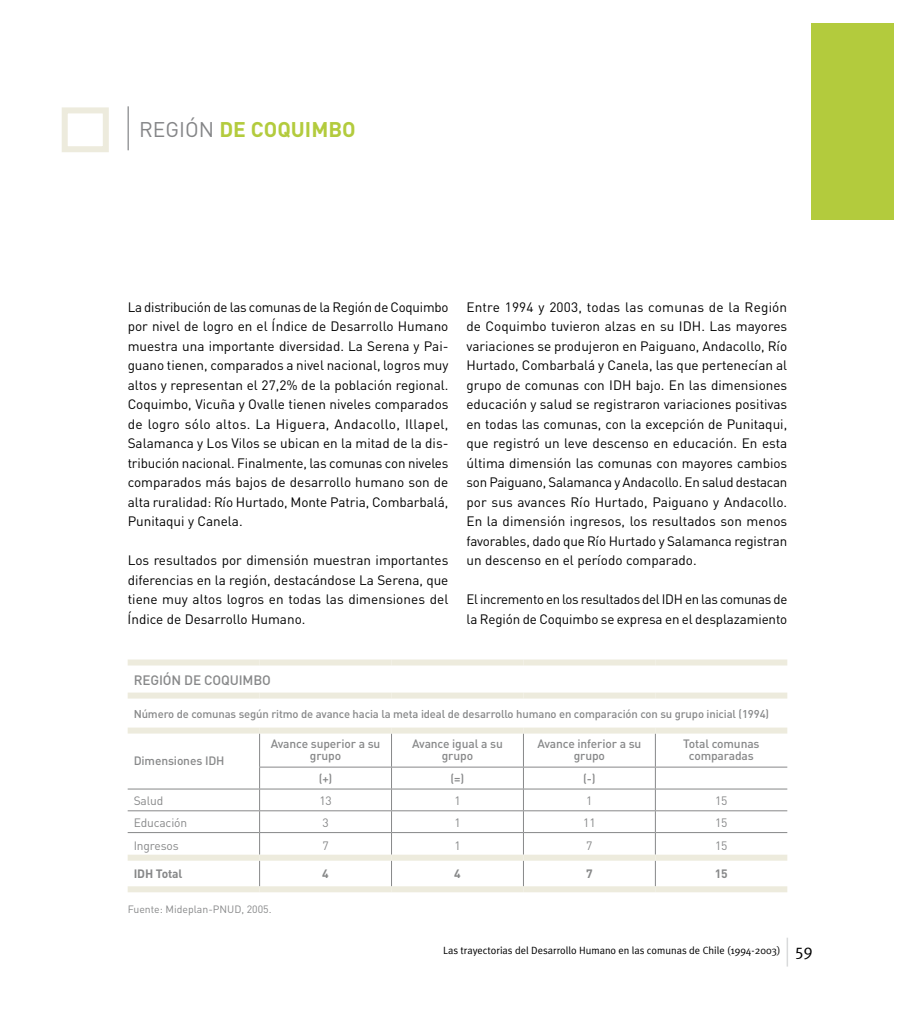
<style>
.page{position:relative;width:915px;height:1021px;background:#fff}
.page>*{position:absolute;margin:0;border:0;box-sizing:border-box;transform-origin:0 0}
.t1{font:700 21px "DIN";color:#b3cb3d}
.t2{font:13.5px/19.5px "DIN";letter-spacing:-.01em;color:#000;text-align:justify}
.t3{font:500 13.5px "DIN";letter-spacing:-.01em;color:#878889}
.t4{font:500 12px/12px "DIN";letter-spacing:-.01em;color:#878889;text-align:center}
.t5{font:12px "DIN";letter-spacing:-.01em;color:#878889}
.t6{font:700 12px "DIN";letter-spacing:-.01em;color:#878889}
.t7{font:500 11.25px "DIN";letter-spacing:-.01em;color:#878889}
.t8{font:10.5px "Meta Plus Normal";color:#000}
.t9{font:10.5px "DIN";color:#878889}
.s1{font-weight:400;color:#848587}
.s2{font-size:16.5px}
</style>
<div class="page">
<hr style="left:127px;top:106px;width:2px;height:44px;background:#9c9d9f">
<hr style="left:259px;top:733px;width:1px;height:33px;background:#878889">
<hr style="left:391px;top:733px;width:1px;height:33px;background:#878889">
<hr style="left:523px;top:733px;width:1px;height:33px;background:#878889">
<hr style="left:654px;top:733px;width:1px;height:33px;background:#878889">
<hr style="left:259px;top:766px;width:132px;height:1px;background:#878889">
<hr style="left:391px;top:766px;width:132px;height:1px;background:#878889">
<hr style="left:523px;top:766px;width:132px;height:1px;background:#878889">
<hr style="left:655px;top:766px;width:132px;height:1px;background:#878889">
<hr style="left:128px;top:788px;width:131px;height:1px;background:#878889">
<hr style="left:259px;top:788px;width:132px;height:1px;background:#878889">
<hr style="left:391px;top:788px;width:132px;height:1px;background:#878889">
<hr style="left:523px;top:788px;width:132px;height:1px;background:#878889">
<hr style="left:655px;top:788px;width:132px;height:1px;background:#878889">
<hr style="left:128px;top:810px;width:131px;height:1px;background:#878889">
<hr style="left:259px;top:810px;width:132px;height:1px;background:#878889">
<hr style="left:391px;top:810px;width:132px;height:1px;background:#878889">
<hr style="left:523px;top:810px;width:132px;height:1px;background:#878889">
<hr style="left:655px;top:810px;width:132px;height:1px;background:#878889">
<hr style="left:128px;top:832px;width:131px;height:1px;background:#878889">
<hr style="left:259px;top:832px;width:132px;height:1px;background:#878889">
<svg style="left:259px;top:767px;width:1px;height:87px"></svg>
<hr style="left:391px;top:832px;width:132px;height:1px;background:#878889">
<svg style="left:391px;top:767px;width:1px;height:87px"></svg>
<hr style="left:523px;top:832px;width:132px;height:1px;background:#878889">
<svg style="left:523px;top:767px;width:1px;height:87px"></svg>
<hr style="left:655px;top:832px;width:132px;height:1px;background:#878889">
<svg style="left:654px;top:767px;width:1px;height:87px"></svg>
<svg style="left:259px;top:860px;width:1px;height:26px"></svg>
<svg style="left:391px;top:860px;width:1px;height:26px"></svg>
<svg style="left:523px;top:860px;width:1px;height:26px"></svg>
<svg style="left:654px;top:860px;width:1px;height:26px"></svg>
<div style="left:128px;top:854px;width:131px;height:6px;background:#edebdd"></div>
<div style="left:259px;top:854px;width:132px;height:6px;background:#edebdd"></div>
<div style="left:391px;top:854px;width:132px;height:6px;background:#edebdd"></div>
<div style="left:523px;top:854px;width:132px;height:6px;background:#edebdd"></div>
<div style="left:655px;top:854px;width:132px;height:6px;background:#edebdd"></div>
<div style="left:128px;top:886px;width:131px;height:6px;background:#edebdd"></div>
<div style="left:259px;top:886px;width:132px;height:6px;background:#edebdd"></div>
<div style="left:391px;top:886px;width:132px;height:6px;background:#edebdd"></div>
<div style="left:523px;top:886px;width:132px;height:6px;background:#edebdd"></div>
<div style="left:655px;top:886px;width:132px;height:6px;background:#edebdd"></div>
<div style="left:128px;top:659px;width:131px;height:6px;background:#edebdd"></div>
<div style="left:259px;top:659px;width:132px;height:6px;background:#edebdd"></div>
<div style="left:391px;top:659px;width:132px;height:6px;background:#edebdd"></div>
<div style="left:523px;top:659px;width:132px;height:6px;background:#edebdd"></div>
<div style="left:655px;top:659px;width:132px;height:6px;background:#edebdd"></div>
<div style="left:128px;top:692px;width:131px;height:6px;background:#edebdd"></div>
<div style="left:259px;top:692px;width:132px;height:6px;background:#edebdd"></div>
<div style="left:391px;top:692px;width:132px;height:6px;background:#edebdd"></div>
<div style="left:523px;top:692px;width:132px;height:6px;background:#edebdd"></div>
<div style="left:655px;top:692px;width:132px;height:6px;background:#edebdd"></div>
<div style="left:128px;top:727px;width:131px;height:6px;background:#edebdd"></div>
<div style="left:259px;top:727px;width:132px;height:6px;background:#edebdd"></div>
<div style="left:391px;top:727px;width:132px;height:6px;background:#edebdd"></div>
<div style="left:523px;top:727px;width:132px;height:6px;background:#edebdd"></div>
<div style="left:655px;top:727px;width:132px;height:6px;background:#edebdd"></div>
<div style="left:811px;top:23px;width:82px;height:196px;background:#b3cb3d"></div>
<div style="left:62px;top:107px;width:47px;height:45px;border:6px solid #edebdd"></div>
<svg style="left:786px;top:938px;width:1px;height:28px"></svg>
<h1 class="t1" style="left:139px;top:116px;width:218px"><span class="s1">REGIÓN</span> DE COQUIMBO</h1>
<p class="t2" style="left:128px;top:297px;width:322px">La distribución de las comunas de la Región de Coquimbo por nivel de logro en el Índice de Desarrollo Humano muestra una importante diversidad. La Serena y Pai&shy;guano tienen, comparados a nivel nacional, logros muy altos y representan el 27,2% de la población regional.<br>Coquimbo, Vicuña y Ovalle tienen niveles comparados de logro sólo altos. La Higuera, Andacollo, Illapel, Salamanca y Los Vilos se ubican en la mitad de la dis&shy;tribución nacional. Finalmente, las comunas con niveles comparados más bajos de desarrollo humano son de alta ruralidad: Río Hurtado, Monte Patria, Combarbalá, Punitaqui y Canela.</p>
<p class="t2" style="left:128px;top:550px;width:322px">Los resultados por dimensión muestran importantes diferencias en la región, destacándose La Serena, que tiene muy altos logros en todas las dimensiones del Índice de Desarrollo Humano.</p>
<p class="t2" style="left:466px;top:297px;width:322px">Entre 1994 y 2003, todas las comunas de la Región de Coquimbo tuvieron alzas en su IDH. Las mayores variaciones se produjeron en Paiguano, Andacollo, Río Hurtado, Combarbalá y Canela, las que pertenecían al grupo de comunas con IDH bajo. En las dimensiones educación y salud se registraron variaciones positivas en todas las comunas, con la excepción de Punitaqui, que registró un leve descenso en educación. En esta última dimensión las comunas con mayores cambios son Paiguano, Salamanca y Andacollo. En salud destacan por sus avances Río Hurtado, Paiguano y Andacollo.<br>En la dimensión ingresos, los resultados son menos favorables, dado que Río Hurtado y Salamanca registran un descenso en el período comparado.</p>
<p class="t2" style="left:466px;top:589px;width:322px">El incremento en los resultados del IDH en las comunas de la Región de Coquimbo se expresa en el desplazamiento</p>
<p class="t3" style="left:134px;top:671px;width:139px">REGIÓN DE COQUIMBO</p>
<p class="t7" style="left:134px;top:706px;width:636px">Número de comunas según ritmo de avance hacia la meta ideal de desarrollo humano en comparación con su grupo inicial (1994)</p>
<p class="t4" style="left:134px;top:754px;width:92px">Dimensiones IDH</p>
<p class="t4" style="left:270px;top:737px;width:111px">Avance superior a su grupo</p>
<p class="t4" style="left:412px;top:737px;width:92px">Avance igual a su grupo</p>
<p class="t4" style="left:537px;top:737px;width:105px">Avance inferior a su grupo</p>
<p class="t4" style="left:682px;top:737px;width:78px">Total comunas comparadas</p>
<p class="t4" style="left:318px;top:772px;width:15px">(+)</p>
<p class="t4" style="left:450px;top:772px;width:15px">(=)</p>
<p class="t4" style="left:583px;top:772px;width:14px">(-)</p>
<p class="t5" style="left:134px;top:793px;width:31px">Salud</p>
<p class="t5" style="left:319px;top:793px;width:14px">13</p>
<p class="t5" style="left:454px;top:793px;width:8px">1</p>
<p class="t5" style="left:586px;top:793px;width:8px">1</p>
<p class="t5" style="left:715px;top:793px;width:14px">15</p>
<p class="t5" style="left:134px;top:814px;width:55px">Educación</p>
<p class="t5" style="left:322px;top:814px;width:8px">3</p>
<p class="t5" style="left:454px;top:814px;width:8px">1</p>
<p class="t5" style="left:583px;top:814px;width:14px">11</p>
<p class="t5" style="left:715px;top:814px;width:14px">15</p>
<p class="t5" style="left:134px;top:838px;width:47px">Ingresos</p>
<p class="t5" style="left:322px;top:838px;width:8px">7</p>
<p class="t5" style="left:454px;top:838px;width:8px">1</p>
<p class="t5" style="left:586px;top:838px;width:8px">7</p>
<p class="t5" style="left:715px;top:838px;width:14px">15</p>
<p class="t6" style="left:134px;top:866px;width:50px">IDH Total</p>
<p class="t6" style="left:322px;top:866px;width:8px">4</p>
<p class="t6" style="left:454px;top:866px;width:8px">4</p>
<p class="t6" style="left:586px;top:866px;width:8px">7</p>
<p class="t6" style="left:714px;top:866px;width:14px">15</p>
<p class="t9" style="left:128px;top:902px;width:145px">Fuente: Mideplan-PNUD, 2005.</p>
<p class="t8" style="left:443px;top:944px;width:371px">Las trayectorias del Desarrollo Humano en las comunas de Chile (1994-2003) <span class="s2">59</span></p>
</div>
